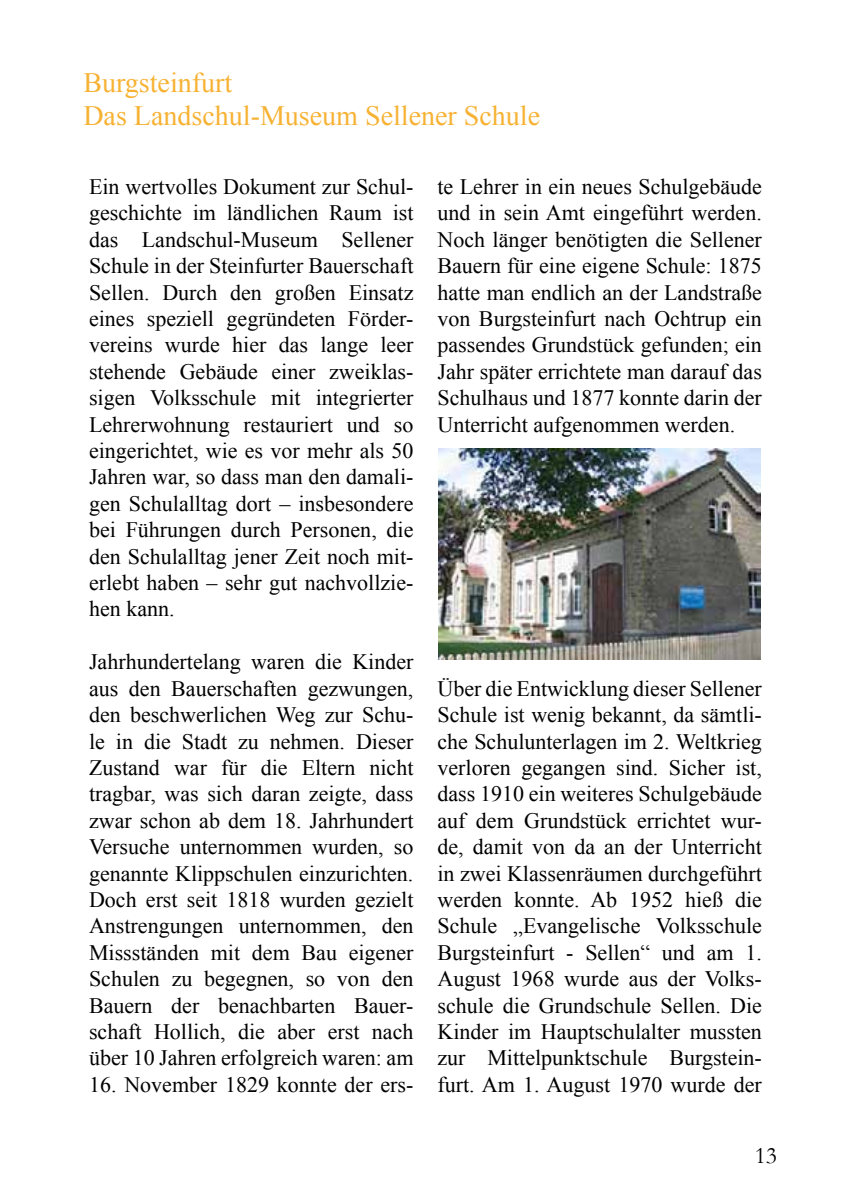
<style>
.page{position:relative;width:851px;height:1191px;background:#fff}
.page>*{position:absolute;margin:0;border:0;box-sizing:border-box;transform-origin:0 0}
.t1{font:28px/33.6px "Times New Roman";color:#f7b233}
.t2{font:24px "Garamond";color:#000}
.t3{font:22px/26.4px "Times New Roman";color:#000;text-align:justify}
</style>
<div class="page">
<img style="left:438px;top:448px;width:322px;height:212px">
<p class="t1" style="left:83px;top:65px;width:458px">Burgsteinfurt<br>Das Landschul-Museum Sellener Schule</p>
<p class="t3" style="left:89px;top:173px;width:326px">Ein wertvolles Dokument zur Schul&shy;geschichte im ländlichen Raum ist das Landschul-Museum Sellener Schule in der Steinfurter Bauerschaft Sellen. Durch den großen Einsatz eines speziell gegründeten Förder&shy;vereins wurde hier das lange leer stehende Gebäude einer zweiklas&shy;sigen Volksschule mit integrierter Lehrerwohnung restauriert und so eingerichtet, wie es vor mehr als 50<br>Jahren war, so dass man den damali&shy;gen Schulalltag dort – insbesondere bei Führungen durch Personen, die den Schulalltag jener Zeit noch mit&shy;erlebt haben – sehr gut nachvollzie&shy;hen kann.</p>
<p class="t3" style="left:89px;top:648px;width:326px">Jahrhundertelang waren die Kinder aus den Bauerschaften gezwungen, den beschwerlichen Weg zur Schu&shy;le in die Stadt zu nehmen. Dieser Zustand war für die Eltern nicht tragbar, was sich daran zeigte, dass zwar schon ab dem 18. Jahrhundert Versuche unternommen wurden, so genannte Klippschulen einzurichten.<br>Doch erst seit 1818 wurden gezielt Anstrengungen unternommen, den Missständen mit dem Bau eigener Schulen zu begegnen, so von den Bauern der benachbarten Bauer&shy;schaft Hollich, die aber erst nach über 10 Jahren erfolgreich waren: am</p>
<p class="t3" style="left:89px;top:1071px;width:326px">16. November 1829 konnte der ers-</p>
<p class="t3" style="left:437px;top:173px;width:326px">te Lehrer in ein neues Schulgebäude und in sein Amt eingeführt werden.<br>Noch länger benötigten die Sellener Bauern für eine eigene Schule: 1875 hatte man endlich an der Landstraße von Burgsteinfurt nach Ochtrup ein passendes Grundstück gefunden; ein Jahr später errichtete man darauf das Schulhaus und 1877 konnte darin der Unterricht aufgenommen werden.</p>
<p class="t3" style="left:437px;top:675px;width:326px">Über die Entwicklung dieser Sellener Schule ist wenig bekannt, da sämtli&shy;che Schulunterlagen im 2. Weltkrieg verloren gegangen sind. Sicher ist, dass 1910 ein weiteres Schulgebäude auf dem Grundstück errichtet wur&shy;de, damit von da an der Unterricht in zwei Klassenräumen durchgeführt werden konnte. Ab 1952 hieß die Schule „Evangelische Volksschule Burgsteinfurt - Sellen“ und am 1.<br>August 1968 wurde aus der Volks&shy;schule die Grundschule Sellen. Die Kinder im Hauptschulalter mussten zur Mittelpunktschule Burgstein&shy;furt. Am 1. August 1970 wurde der</p>
<p class="t2" style="left:754px;top:1139px;width:24px">13</p>
</div>
